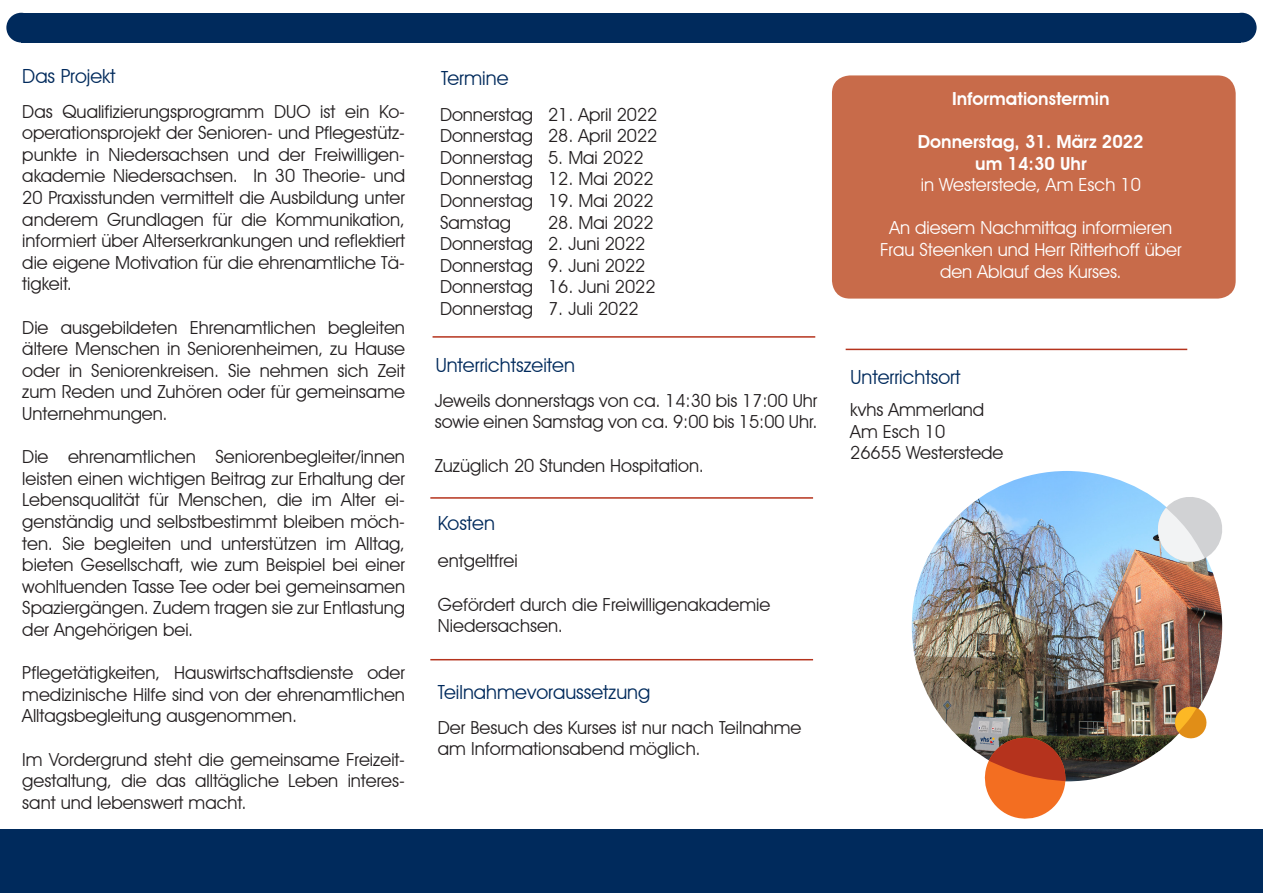
<style>
.page{position:relative;width:1263px;height:893px;background:#fff}
.page>*{position:absolute;margin:0;border:0;box-sizing:border-box;transform-origin:0 0}
.t1{font:19.5px "Avant Garde IT Cby BT";color:#002a5c}
.t2{font:18px/21.6px "Avant Garde IT Cby BT";color:#231f20;text-align:justify}
.t3{font:18px "Avant Garde IT Cby BT";color:#fff}
.t4{font:600 18px "Avant Garde IT Cby BT";color:#fff}
</style>
<div class="page">
<div style="left:21px;top:13px;width:1220px;height:30px;background:#002a5c"></div>
<div style="left:1227px;top:13px;width:29px;height:30px;background:#002a5c;border-radius:50%"></div>
<div style="left:6px;top:13px;width:30px;height:30px;background:#002a5c;border-radius:50%"></div>
<div style="left:0;top:829px;width:1263px;height:64px;background:#002a5c"></div>
<div style="left:832px;top:75px;width:404px;height:224px;background:#c86b4a;border-radius:18px"></div>
<hr style="left:433px;top:336px;width:382px;height:2px;background:#b5331d">
<hr style="left:846px;top:349px;width:341px;height:1px;background:#b5331d">
<img style="left:912px;top:471px;width:310px;height:310px;border-radius:155px">
<svg style="left:1173px;top:705px;width:34px;height:35px"></svg>
<svg style="left:1155px;top:497px;width:67px;height:68px"></svg>
<svg style="left:980px;top:733px;width:90px;height:86px"></svg>
<hr style="left:430px;top:497px;width:383px;height:2px;background:#b5331d">
<hr style="left:430px;top:659px;width:383px;height:1px;background:#b5331d">
<p class="t1" style="left:22px;top:64px;width:95px">Das Projekt</p>
<p class="t2" style="left:22px;top:100px;width:384px">Das Qualifizierungsprogramm DUO ist ein Ko&shy;operationsprojekt der Senioren- und Pflegestütz&shy;punkte in Niedersachsen und der Freiwilligen&shy;akademie Niedersachsen. In 30 Theorie- und 20 Praxisstunden vermittelt die Ausbildung unter anderem Grundlagen für die Kommunikation, informiert über Alterserkrankungen und reflektiert die eigene Motivation für die ehrenamtliche Tä&shy;tigkeit.</p>
<p class="t2" style="left:22px;top:316px;width:384px">Die ausgebildeten Ehrenamtlichen begleiten ältere Menschen in Seniorenheimen, zu Hause oder in Seniorenkreisen. Sie nehmen sich Zeit zum Reden und Zuhören oder für gemeinsame Unternehmungen.</p>
<p class="t2" style="left:22px;top:446px;width:384px">Die ehrenamtlichen Seniorenbegleiter/innen leisten einen wichtigen Beitrag zur Erhaltung der Lebensqualität für Menschen, die im Alter ei&shy;genständig und selbstbestimmt bleiben möch&shy;ten. Sie begleiten und unterstützen im Alltag, bieten Gesellschaft, wie zum Beispiel bei einer wohltuenden Tasse Tee oder bei gemeinsamen Spaziergängen. Zudem tragen sie zur Entlastung der Angehörigen bei.</p>
<p class="t2" style="left:22px;top:662px;width:384px">Pflegetätigkeiten, Hauswirtschaftsdienste oder medizinische Hilfe sind von der ehrenamtlichen Alltagsbegleitung ausgenommen.</p>
<p class="t2" style="left:22px;top:748px;width:384px">Im Vordergrund steht die gemeinsame Freizeit&shy;gestaltung, die das alltägliche Leben interes&shy;sant und lebenswert macht.</p>
<p class="t1" style="left:441px;top:66px;width:69px">Termine</p>
<p class="t2" style="left:440px;top:103px;width:219px">Donnerstag 21. April 2022</p>
<p class="t2" style="left:440px;top:125px;width:219px">Donnerstag 28. April 2022</p>
<p class="t2" style="left:440px;top:146px;width:205px">Donnerstag 5. Mai 2022</p>
<p class="t2" style="left:440px;top:168px;width:215px">Donnerstag 12. Mai 2022</p>
<p class="t2" style="left:440px;top:190px;width:215px">Donnerstag 19. Mai 2022</p>
<p class="t2" style="left:440px;top:211px;width:72px">Samstag</p>
<p class="t2" style="left:548px;top:211px;width:107px">28. Mai 2022</p>
<p class="t2" style="left:440px;top:233px;width:207px">Donnerstag 2. Juni 2022</p>
<p class="t2" style="left:440px;top:254px;width:207px">Donnerstag 9. Juni 2022</p>
<p class="t2" style="left:440px;top:276px;width:217px">Donnerstag 16. Juni 2022</p>
<p class="t2" style="left:440px;top:298px;width:200px">Donnerstag 7. Juli 2022</p>
<p class="t1" style="left:436px;top:353px;width:141px">Unterrichtszeiten</p>
<p class="t2" style="left:435px;top:389px;width:384px">Jeweils donnerstags von ca. 14:30 bis 17:00 Uhr</p>
<p class="t2" style="left:435px;top:411px;width:384px">sowie einen Samstag von ca. 9:00 bis 15:00 Uhr.</p>
<p class="t2" style="left:435px;top:454px;width:271px">Zuzüglich 20 Stunden Hospitation.</p>
<p class="t1" style="left:438px;top:512px;width:59px">Kosten</p>
<p class="t2" style="left:438px;top:550px;width:81px">entgeltfrei</p>
<p class="t2" style="left:438px;top:593px;width:334px">Gefördert durch die Freiwilligenakademie</p>
<p class="t2" style="left:438px;top:615px;width:126px">Niedersachsen.</p>
<p class="t1" style="left:438px;top:680px;width:214px">Teilnahmevoraussetzung</p>
<p class="t2" style="left:438px;top:716px;width:365px">Der Besuch des Kurses ist nur nach Teilnahme am Informationsabend möglich.</p>
<p class="t4" style="left:952px;top:88px;width:159px">Informationstermin</p>
<p class="t4" style="left:918px;top:131px;width:227px">Donnerstag, 31. März 2022</p>
<p class="t4" style="left:975px;top:152px;width:113px">um 14:30 Uhr</p>
<p class="t3" style="left:921px;top:174px;width:222px">in Westerstede, Am Esch 10</p>
<p class="t3" style="left:889px;top:217px;width:284px">An diesem Nachmittag informieren</p>
<p class="t3" style="left:880px;top:239px;width:303px">Frau Steenken und Herr Ritterhoff über</p>
<p class="t3" style="left:940px;top:260px;width:183px">den Ablauf des Kurses.</p>
<p class="t1" style="left:850px;top:365px;width:111px">Unterrichtsort</p>
<p class="t2" style="left:850px;top:399px;width:135px">kvhs Ammerland</p>
<p class="t2" style="left:850px;top:420px;width:96px">Am Esch 10</p>
<p class="t2" style="left:850px;top:442px;width:155px">26655 Westerstede</p>
</div>
